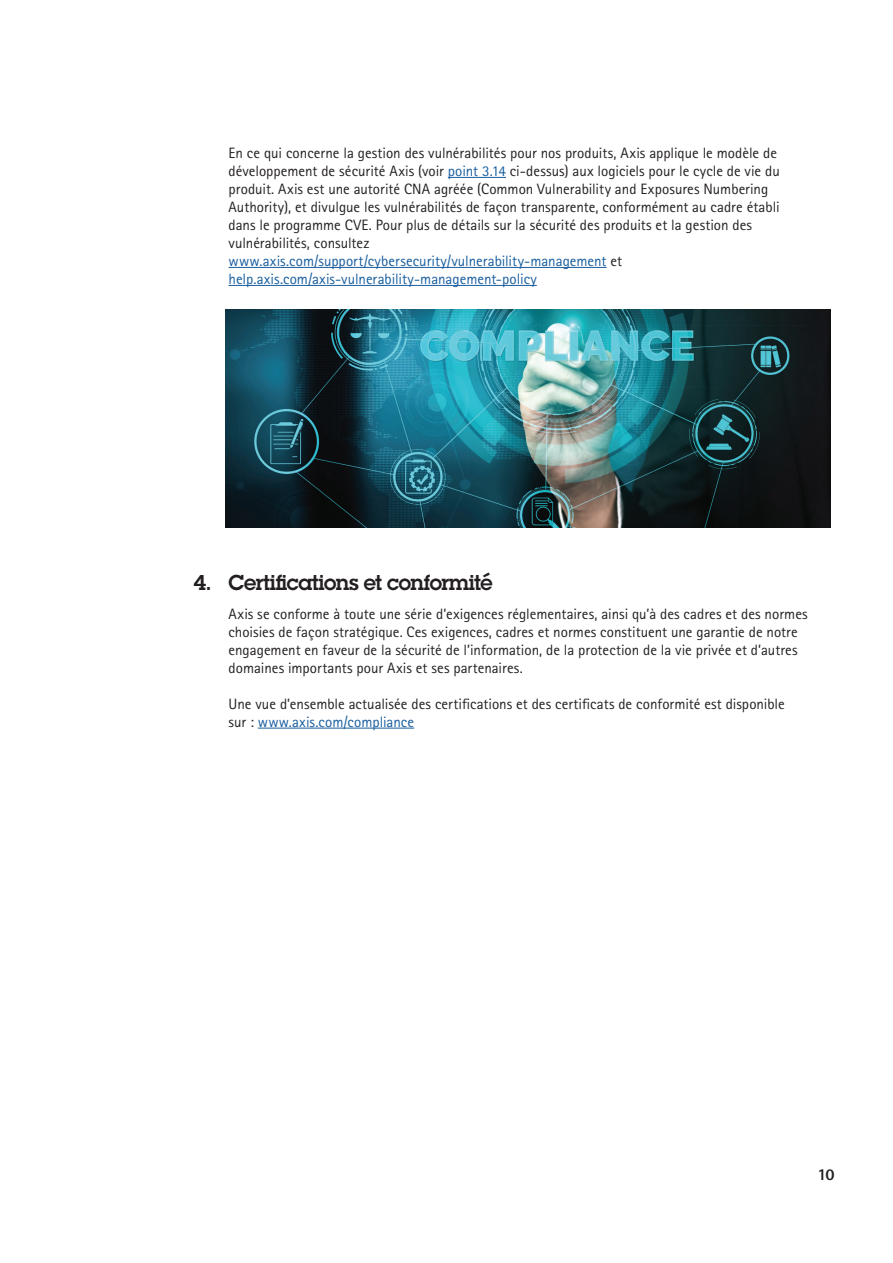
<style>
.page{position:relative;width:893px;height:1263px;background:#fff}
.page>*{position:absolute;margin:0;border:0;box-sizing:border-box;transform-origin:0 0}
.t1{font:600 21px "Lubalin Graph ECG";letter-spacing:-.025em;color:#231f20}
.t2{font:800 16.5px "Rotis Sans Serif Pro";color:#231f20}
.text_bodycopy{font:15px/18px "Rotis Sans Serif Pro";color:#231f20}
.s1{color:#175d9e}
</style>
<div class="page">
<hr style="left:448px;top:177px;width:58px;height:1px;background:#175d9e">
<hr style="left:229px;top:267px;width:378px;height:1px;background:#175d9e">
<hr style="left:229px;top:285px;width:308px;height:1px;background:#175d9e">
<hr style="left:258px;top:728px;width:156px;height:1px;background:#175d9e">
<img style="left:225px;top:309px;width:605px;height:218px">
<p class="text_bodycopy" style="left:229px;top:144px;width:553px">En ce qui concerne la gestion des vulnérabilités pour nos produits, Axis applique le modèle de développement de sécurité Axis (voir <span class="s1">point 3.14</span> ci-dessus) aux logiciels pour le cycle de vie du produit. Axis est une autorité CNA agréée (Common Vulnerability and Exposures Numbering Authority), et divulgue les vulnérabilités de façon transparente, conformément au cadre établi dans le programme CVE. Pour plus de détails sur la sécurité des produits et la gestion des vulnérabilités, consultez<br><span class="s1">www.axis.com/support/cybersecurity/vulnerability-management</span> et <span class="s1">help.axis.com/axis-vulnerability-management-policy</span></p>
<p class="t1" style="left:194px;top:569px;width:301px">4. Certifications et conformité</p>
<p class="text_bodycopy" style="left:229px;top:605px;width:581px">Axis se conforme à toute une série d’exigences réglementaires, ainsi qu’à des cadres et des normes choisies de façon stratégique. Ces exigences, cadres et normes constituent une garantie de notre engagement en faveur de la sécurité de l’information, de la protection de la vie privée et d’autres domaines importants pour Axis et ses partenaires.</p>
<p class="text_bodycopy" style="left:229px;top:695px;width:558px">Une vue d’ensemble actualisée des certifications et des certificats de conformité est disponible sur : <span class="s1">www.axis.com/compliance</span></p>
<p class="t2" style="left:817px;top:1164px;width:19px">10</p>
</div>
